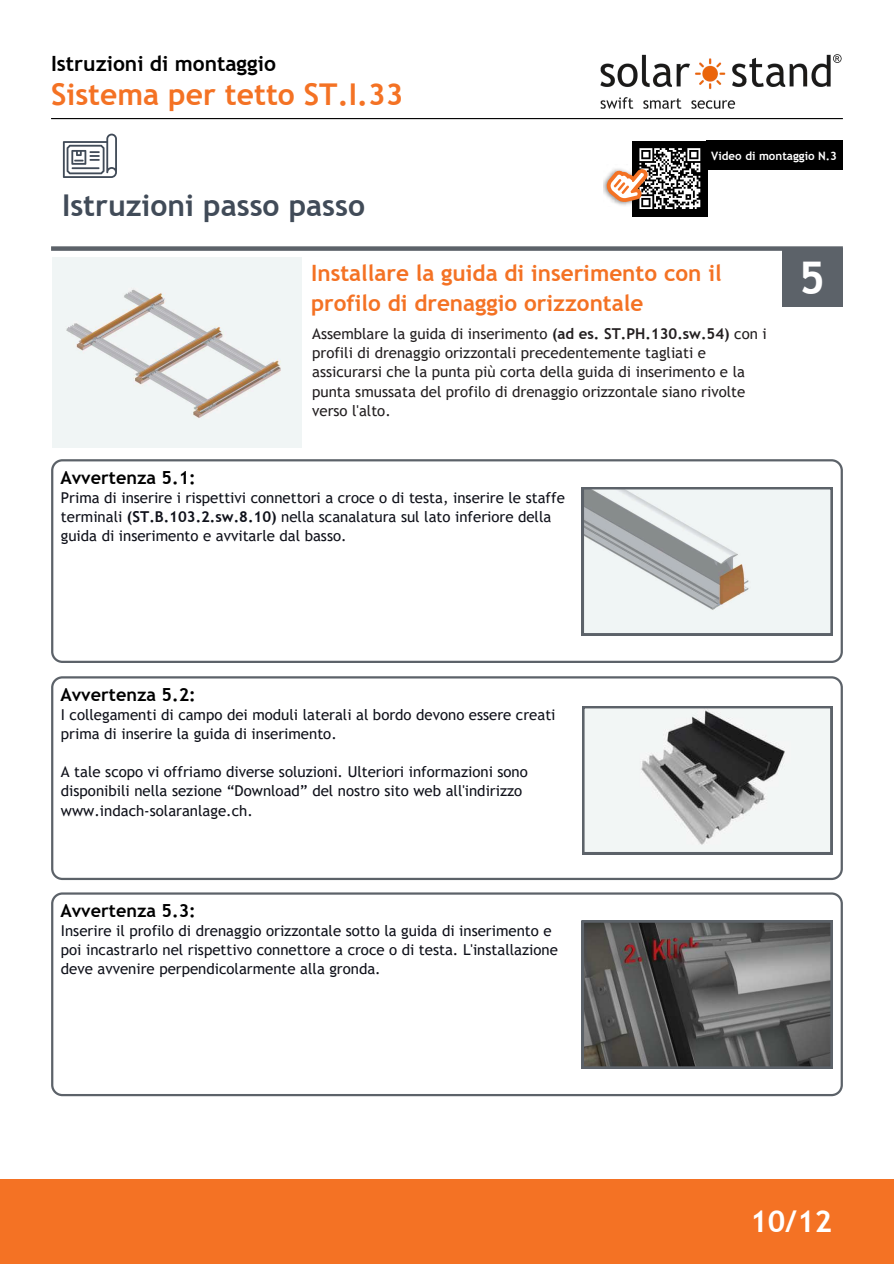
<style>
.page{position:relative;width:894px;height:1264px;background:#fff}
.page>*{position:absolute;margin:0;border:0;box-sizing:border-box;transform-origin:0 0}
.t1{font:700 45px "Trebuchet MS";color:#fff}
.t2{font:700 30px "Trebuchet MS";color:#f47224}
.t3{font:700 30px "Trebuchet MS";color:#414b58}
.t4{font:700 30px "Trebuchet MS";color:#fff}
.t5{font:700 22.5px/30.5px "Trebuchet MS";color:#f47224}
.t6{font:700 21px "Trebuchet MS";color:#000}
.t7{font:700 18px "Trebuchet MS";color:#000}
.t8{font:15px/19.2px "Trebuchet MS";color:#0f111a}
.t9{font:15px/19.2px "Trebuchet MS";color:#231f20}
.t10{font:700 11.55px "Trebuchet MS";color:#fff}
.s1{font-weight:700}
</style>
<div class="page">
<img style="left:603px;top:178px;width:3px;height:17px">
<svg style="left:63px;top:134px;width:54px;height:44px"></svg>
<div style="left:0;top:1179px;width:893px;height:84px;background:#f47224"></div>
<img style="left:53px;top:258px;width:249px;height:189px">
<div style="left:782px;top:249px;width:60px;height:58px;background:#5c6269"></div>
<div style="left:51px;top:246px;width:791px;height:5px;background:#5c6269"></div>
<svg style="left:51px;top:676px;width:791px;height:204px"></svg>
<svg style="left:582px;top:706px;width:250px;height:148px"></svg>
<svg style="left:51px;top:459px;width:791px;height:204px"></svg>
<svg style="left:581px;top:487px;width:251px;height:148px"></svg>
<svg style="left:51px;top:892px;width:791px;height:204px"></svg>
<svg style="left:581px;top:920px;width:251px;height:148px"></svg>
<div style="left:632px;top:141px;width:75px;height:75px;background:#000"></div>
<svg style="left:606px;top:148px;width:95px;height:61px"></svg>
<div style="left:706px;top:141px;width:136px;height:29px;background:#000"></div>
<hr style="left:51px;top:118px;width:791px;height:1px;background:#000">
<img style="left:600px;top:54px;width:242px;height:55px">
<h3 class="t6" style="left:51px;top:50px;width:226px">Istruzioni di montaggio</h3>
<h2 class="t2" style="left:51px;top:76px;width:353px">Sistema per tetto ST.I.33</h2>
<h2 class="t3" style="left:62px;top:187px;width:304px">Istruzioni passo passo</h2>
<p class="t10" style="left:711px;top:149px;width:127px">Video di montaggio N.3</p>
<h3 class="t5" style="left:311px;top:257px;width:412px">Installare la guida di inserimento con il profilo di drenaggio orizzontale</h3>
<p class="t9" style="left:312px;top:324px;width:456px">Assemblare la guida di inserimento <span class="s1">(ad es. ST.PH.130.sw.54)</span> con i profili di drenaggio orizzontali precedentemente tagliati e assicurarsi che la punta più corta della guida di inserimento e la punta smussata del profilo di drenaggio orizzontale siano rivolte verso l'alto.</p>
<p class="t7" style="left:60px;top:466px;width:137px">Avvertenza 5.1:</p>
<p class="t8" style="left:61px;top:488px;width:505px">Prima di inserire i rispettivi connettori a croce o di testa, inserire le staffe terminali <span class="s1">(ST.B.103.2.sw.8.10)</span> nella scanalatura sul lato inferiore della guida di inserimento e avvitarle dal basso.</p>
<h1 class="t1" style="left:798px;top:250px;width:28px">5</h1>
<p class="t7" style="left:60px;top:683px;width:137px">Avvertenza 5.2:</p>
<p class="t8" style="left:61px;top:704px;width:496px">I collegamenti di campo dei moduli laterali al bordo devono essere creati prima di inserire la guida di inserimento.</p>
<p class="t8" style="left:61px;top:762px;width:468px">A tale scopo vi offriamo diverse soluzioni. Ulteriori informazioni sono disponibili nella sezione &lt;Download= del nostro sito web all'indirizzo www.indach-solaranlage.ch.</p>
<p class="t7" style="left:60px;top:899px;width:137px">Avvertenza 5.3:</p>
<p class="t8" style="left:61px;top:921px;width:498px">Inserire il profilo di drenaggio orizzontale sotto la guida di inserimento e poi incastrarlo nel rispettivo connettore a croce o di testa. L'installazione deve avvenire perpendicolarmente alla gronda.</p>
<h2 class="t4" style="left:749px;top:1202px;width:84px">10/12</h2>
</div>
